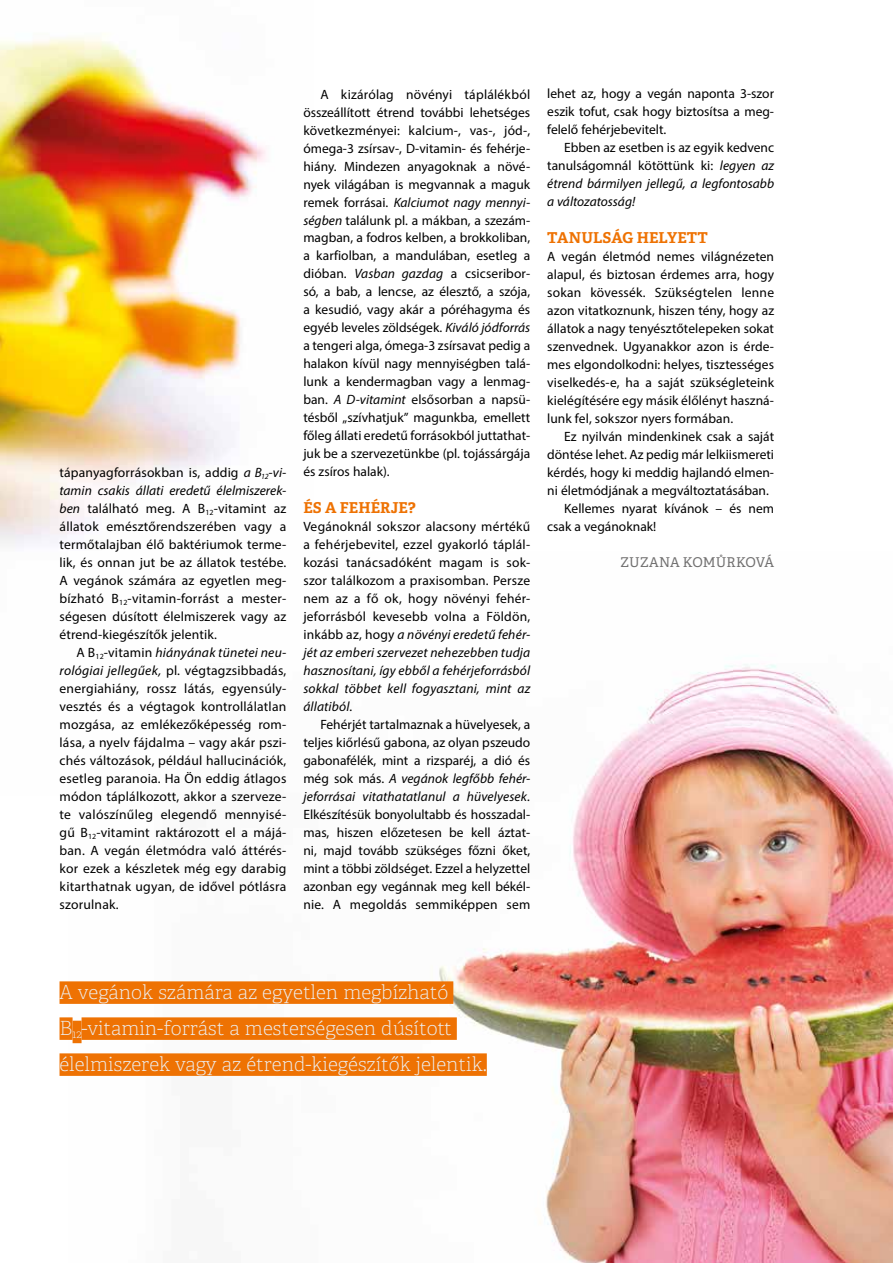
<style>
.page{position:relative;width:893px;height:1263px;background:#fff}
.page>*{position:absolute;margin:0;border:0;box-sizing:border-box;transform-origin:0 0}
.t1{font:100 19.5px/36px "Adelle";color:#ededed}
.t2{font:700 15px "Adelle Basic";color:#ee7203}
.t3{font:13.5px/18px "Myriad Pro";color:#000;text-align:justify}
.t4{font:italic 13.5px/18px "Myriad Pro";color:#000;text-align:justify}
.t5{font:13.5px "Adelle Basic";letter-spacing:.005em;color:#706f6f}
.s1{font-style:italic}
.s2{font-style:normal}
</style>
<div class="page">
<img style="left:0;top:37px;width:266px;height:509px">
<img style="left:72px;top:664px;width:821px;height:599px">
<div style="left:60px;top:981px;width:393px;height:23px;background:#ee7203"></div>
<div style="left:60px;top:1017px;width:13px;height:23px;background:#ee7203"></div>
<div style="left:73px;top:1021px;width:9px;height:22px;background:#ee7203"></div>
<div style="left:82px;top:1017px;width:375px;height:23px;background:#ee7203"></div>
<div style="left:60px;top:1053px;width:427px;height:23px;background:#ee7203"></div>
<p class="t3" style="left:60px;top:463px;width:228px">tápanyagforrásokban is, addig <span class="s1">a B</span><sub>12</sub><span class="s1">-vi&shy;tamin csakis állati eredetű élelmiszerek&shy;ben</span> található meg. A B<sub>12</sub>-vitamint az állatok emésztőrendszerében vagy a termőtalajban élő baktériumok terme&shy;lik, és onnan jut be az állatok testébe.<br>A vegánok számára az egyetlen meg&shy;bízható B<sub>12</sub>-vitamin-forrást a mester&shy;ségesen dúsított élelmiszerek vagy az étrend-kiegészítők jelentik.</p>
<p class="t3" style="left:60px;top:643px;width:228px;text-indent:17px">A B<sub>12</sub>-vitamin <span class="s1">hiányának tünetei neu&shy;rológiai jellegűek,</span> pl. végtagzsibbadás, energiahiány, rossz látás, egyensúly&shy;vesztés és a végtagok kontrollálatlan mozgása, az emlékezőképesség rom&shy;lása, a nyelv fájdalma – vagy akár pszi&shy;chés változások, például hallucinációk, esetleg paranoia. Ha Ön eddig átlagos módon táplálkozott, akkor a szerveze&shy;te valószínűleg elegendő mennyisé&shy;gű B<sub>12</sub>-vitamint raktározott el a májá&shy;ban. A vegán életmódra való áttérés&shy;kor ezek a készletek még egy darabig kitarthatnak ugyan, de idővel pótlásra szorulnak.</p>
<p class="t3" style="left:303px;top:85px;width:228px;text-indent:17px">A kizárólag növényi táplálékból összeállított étrend további lehetséges következményei: kalcium-, vas-, jód-, ómega‑3 zsírsav-, D-vitamin- és fehérje&shy;hiány. Mindezen anyagoknak a növé&shy;nyek világában is megvannak a maguk remek forrásai. <span class="s1">Kalciumot nagy mennyi&shy;ségben</span> találunk pl. a mákban, a szezám&shy;magban, a fodros kelben, a brokkoliban, a karfiolban, a mandulában, esetleg a dióban. <span class="s1">Vasban gazdag</span> a csicseribor&shy;só, a bab, a lencse, az élesztő, a szója, a kesudió, vagy akár a póréhagyma és egyéb leveles zöldségek. <span class="s1">Kiváló jódforrás </span>a tengeri alga, ómega-3 zsírsavat pedig a halakon kívül nagy mennyiségben talá&shy;lunk a kendermagban vagy a lenmag&shy;ban. <span class="s1">A D-vitamint</span> elsősorban a napsü&shy;tésből „szívhatjuk” magunkba, emellett főleg állati eredetű forrásokból juttathat&shy;juk be a szervezetünkbe (pl. tojássárgája és zsíros halak).</p>
<p class="t2" style="left:303px;top:498px;width:114px">ÉS A FEHÉRJE?</p>
<p class="t3" style="left:303px;top:517px;width:228px">Vegánoknál sokszor alacsony mértékű a fehérjebevitel, ezzel gyakorló táplál&shy;kozási tanácsadóként magam is sok&shy;szor találkozom a praxisomban. Persze nem az a fő ok, hogy növényi fehér&shy;jeforrásból kevesebb volna a Földön, inkább az, hogy <span class="s1">a növényi eredetű fehér&shy;jét az emberi szervezet nehezebben tudja hasznosítani, így ebből a fehérjeforrásból sokkal többet kell fogyasztani, mint az állatiból.</span></p>
<p class="t3" style="left:303px;top:715px;width:228px;text-indent:17px">Fehérjét tartalmaznak a hüvelyesek, a teljes kiőrlésű gabona, az olyan pszeudo gabonafélék, mint a rizsparéj, a dió és még sok más. <span class="s1">A vegánok legfőbb fehér&shy;jeforrásai vitathatatlanul a hüvelyesek.</span></p>
<p class="t3" style="left:303px;top:805px;width:228px">Elkészítésük bonyolultabb és hosszadal&shy;mas, hiszen előzetesen be kell áztat&shy;ni, majd tovább szükséges főzni őket, mint a többi zöldséget. Ezzel a helyzettel azonban egy vegánnak meg kell békél&shy;nie. A megoldás semmiképpen sem</p>
<p class="t3" style="left:547px;top:85px;width:228px">lehet az, hogy a vegán naponta 3-szor eszik tofut, csak hogy biztosítsa a meg&shy;felelő fehérjebevitelt.</p>
<p class="t4" style="left:547px;top:139px;width:228px;text-indent:17px"><span class="s2">Ebben az esetben is az egyik kedvenc tanulságomnál kötöttünk ki:</span> legyen az étrend bármilyen jellegű, a legfontosabb a változatosság!</p>
<p class="t2" style="left:547px;top:228px;width:162px">TANULSÁG HELYETT</p>
<p class="t3" style="left:547px;top:247px;width:228px">A vegán életmód nemes világnézeten alapul, és biztosan érdemes arra, hogy sokan kövessék. Szükségtelen lenne azon vitatkoznunk, hiszen tény, hogy az állatok a nagy tenyésztőtelepeken sokat szenvednek. Ugyanakkor azon is érde&shy;mes elgondolkodni: helyes, tisztességes viselkedés-e, ha a saját szükségleteink kielégítésére egy másik élőlényt haszná&shy;lunk fel, sokszor nyers formában.</p>
<p class="t3" style="left:564px;top:427px;width:211px">Ez nyilván mindenkinek csak a saját</p>
<p class="t3" style="left:547px;top:445px;width:228px">döntése lehet. Az pedig már lelkiismereti</p>
<p class="t3" style="left:547px;top:463px;width:228px">kérdés, hogy ki meddig hajlandó elmen-</p>
<p class="t3" style="left:547px;top:481px;width:223px">ni életmódjának a megváltoztatásában.</p>
<p class="t3" style="left:564px;top:499px;width:211px">Kellemes nyarat kívánok – és nem</p>
<p class="t3" style="left:547px;top:517px;width:111px">csak a vegánoknak!</p>
<p class="t5" style="left:620px;top:553px;width:155px">ZUZANA KOMŮRKOVÁ</p>
<h1 class="t1" style="left:60px;top:974px;width:429px">A vegánok számára az egyetlen megbízható<br>B<sub>12</sub>-vitamin-forrást a mesterségesen dúsított élelmiszerek vagy az étrend-kiegészítők jelentik.</h1>
</div>
